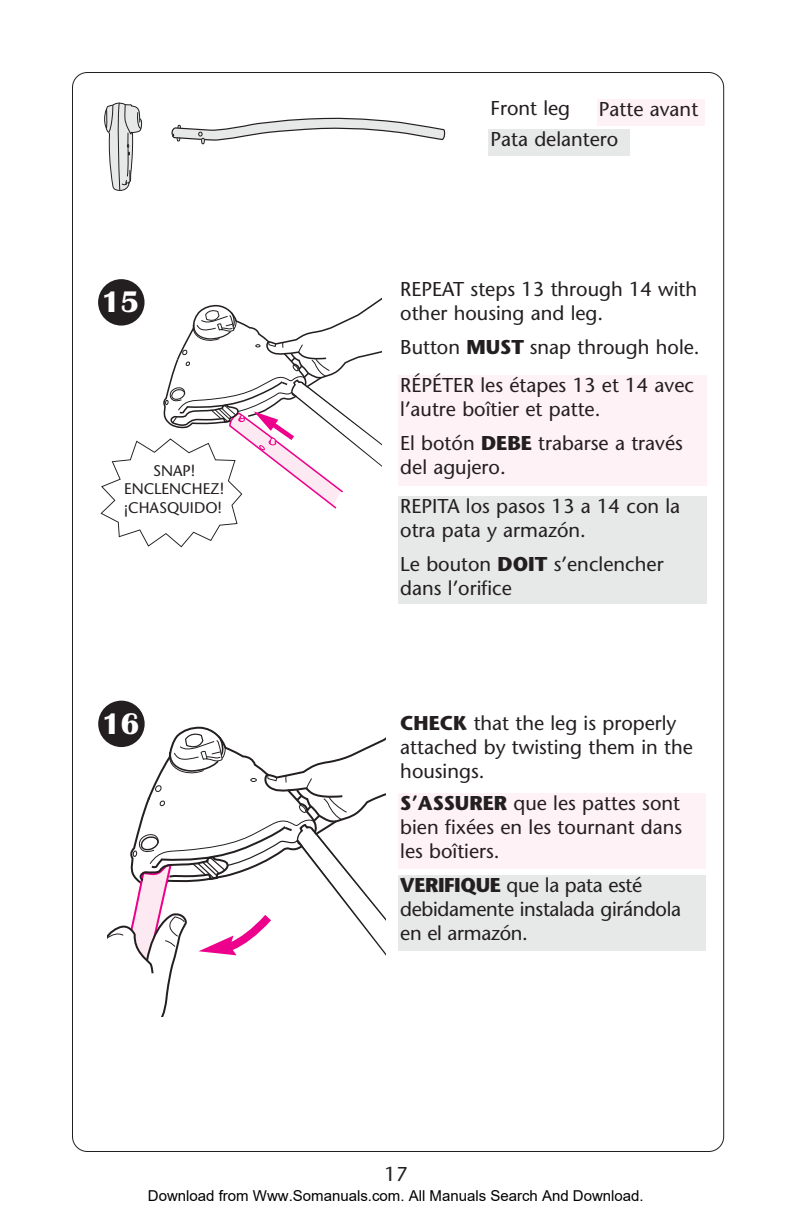
<style>
.page{position:relative;width:792px;height:1224px;background:#fff}
.page>*{position:absolute;margin:0;border:0;box-sizing:border-box;transform-origin:0 0}
.t1{font:700 30.8px "Britannic";color:#fff}
.t2{font:20px/24px "Stone Sans";color:#231f20}
.t3{font:15.4px/18.4px "Stone Sans";color:#231f20;text-align:center}
.t4{font:15px "Arial";color:#000}
.s1{font-weight:700}
</style>
<div class="page">
<svg style="left:100px;top:298px;width:281px;height:249px"></svg>
<div style="left:98px;top:279px;width:47px;height:47px;background:#231f20;border-radius:50%"></div>
<div style="left:98px;top:701px;width:47px;height:46px;background:#231f20;border-radius:50%"></div>
<svg style="left:108px;top:717px;width:277px;height:299px"></svg>
<div style="left:398px;top:496px;width:309px;height:108px;background:#e7e8e8"></div>
<div style="left:398px;top:376px;width:309px;height:110px;background:#fef2f7"></div>
<div style="left:398px;top:875px;width:307px;height:76px;background:#e7e8e8"></div>
<div style="left:398px;top:793px;width:307px;height:75px;background:#fef2f7"></div>
<svg style="left:104px;top:102px;width:38px;height:89px"></svg>
<svg style="left:172px;top:117px;width:273px;height:27px"></svg>
<div style="left:597px;top:99px;width:108px;height:26px;background:#fef2f7"></div>
<div style="left:488px;top:130px;width:142px;height:26px;background:#e7e8e8"></div>
<h1 class="t1" style="left:102px;top:284px;width:39px">15</h1>
<p class="t3" style="left:124px;top:463px;width:102px">SNAP!<br>ENCLENCHEZ! ¡CHASQUIDO!</p>
<h1 class="t1" style="left:102px;top:705px;width:39px">16</h1>
<p class="t2" style="left:490px;top:98px;width:81px">Front leg</p>
<p class="t2" style="left:490px;top:96px;width:209px;line-height:30.6px;text-indent:108px">Patte avant<br>Pata delantero</p>
<p class="t2" style="left:400px;top:279px;width:298px">REPEAT steps 13 through 14 with other housing and leg.</p>
<p class="t2" style="left:400px;top:337px;width:301px">Button <span class="s1">MUST</span> snap through hole.</p>
<p class="t2" style="left:400px;top:376px;width:295px">RÉPÉTER les étapes 13 et 14 avec l’autre boîtier et patte.</p>
<p class="t2" style="left:400px;top:434px;width:284px">El botón <span class="s1">DEBE</span> trabarse a través del agujero.</p>
<p class="t2" style="left:400px;top:496px;width:281px">REPITA los pasos 13 a 14 con la otra pata y armazón.</p>
<p class="t2" style="left:400px;top:554px;width:265px">Le bouton <span class="s1">DOIT</span> s’enclencher dans l’orifice</p>
<p class="t2" style="left:400px;top:713px;width:294px"><span class="s1">CHECK</span> that the leg is properly attached by twisting them in the housings.</p>
<p class="t2" style="left:400px;top:793px;width:284px;text-align:justify"><span class="s1">S’ASSURER</span> que les pattes sont bien fixées en les tournant dans les boîtiers.</p>
<p class="t2" style="left:400px;top:875px;width:282px"><span class="s1">VERIFIQUE</span> que la pata esté debidamente instalada girándola en el armazón.</p>
<p class="t2" style="left:385px;top:1164px;width:24px">17</p>
<p class="t4" style="left:148px;top:1187px;width:497px">Download from Www.Somanuals.com. All Manuals Search And Download.</p>
</div>
